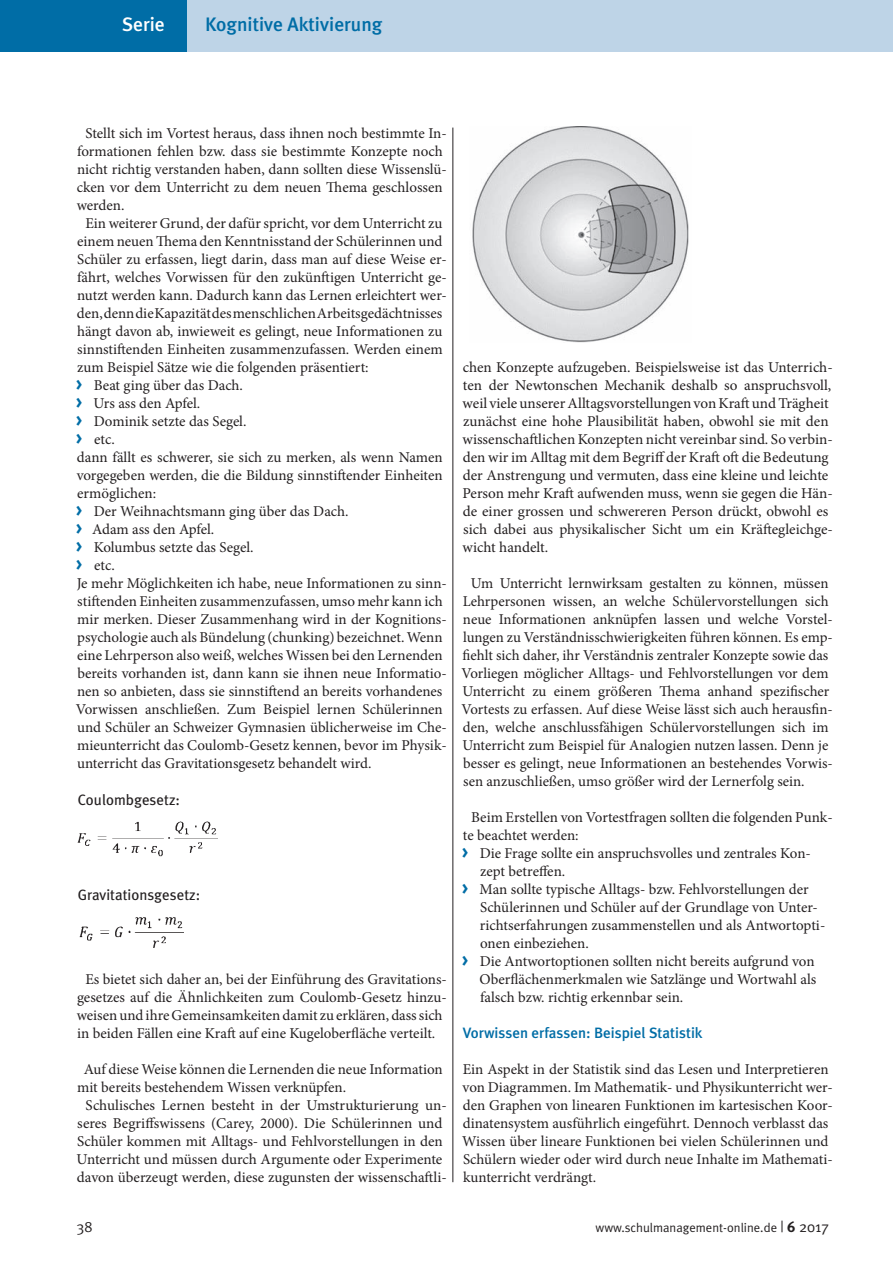
<style>
.page{position:relative;width:893px;height:1263px;background:#fff}
.page>*{position:absolute;margin:0;border:0;box-sizing:border-box;transform-origin:0 0}
.t1{font:19.5px "Meta Plus CV Medium";color:#006da6}
.t2{font:19.5px "Meta Plus CV Medium";color:#fff}
.t3{font:15px/18px "Minion Pro";color:#231f20}
.t4{font:15px "Meta Plus CV Medium";color:#006da6}
.t5{font:15px "Meta Plus CV Book";color:#231f20}
.t6{font:15px "Meta Plus CV";color:#231f20}
.t7{font:12.75px "Meta Plus CV";color:#231f20}
.s1{font-family:"Meta Plus CV Bold";font-size:21px;color:#006da6}
.s2{font-size:15px}
.s3{font-family:"Meta Plus CV Bold";font-size:15px}
</style>
<div class="page">
<hr style="left:452px;top:128px;width:1px;height:1054px;background:#231f20">
<img style="left:80px;top:917px;width:103px;height:30px">
<img style="left:78px;top:821px;width:139px;height:36px">
<img style="left:472px;top:127px;width:217px;height:216px">
<div style="left:186px;top:0;width:707px;height:51px;background:#bed4e7"></div>
<div style="left:0;top:0;width:186px;height:51px;background:#006da6"></div>
<h1 class="t2" style="left:122px;top:13px;width:44px">Serie</h1>
<h1 class="t1" style="left:205px;top:13px;width:179px">Kognitive Aktivierung</h1>
<p class="t3" style="left:86px;top:125px;width:363px">Stellt sich im Vortest heraus, dass ihnen noch bestimmte In-</p>
<p class="t3" style="left:77px;top:143px;width:367px">formationen fehlen bzw. dass sie bestimmte Konzepte noch</p>
<p class="t3" style="left:77px;top:161px;width:371px">nicht richtig verstanden haben, dann sollten diese Wissenslü-</p>
<p class="t3" style="left:77px;top:179px;width:367px">cken vor dem Unterricht zu dem neuen Thema geschlossen</p>
<p class="t3" style="left:77px;top:197px;width:49px">werden.</p>
<p class="t3" style="left:85px;top:215px;width:359px">Ein weiterer Grund, der dafür spricht, vor dem Unterricht zu</p>
<p class="t3" style="left:77px;top:233px;width:367px">einem neuen Thema den Kenntnisstand der Schülerinnen und</p>
<p class="t3" style="left:77px;top:251px;width:371px">Schüler zu erfassen, liegt darin, dass man auf diese Weise er-</p>
<p class="t3" style="left:77px;top:269px;width:371px">fährt, welches Vorwissen für den zukünftigen Unterricht ge-</p>
<p class="t3" style="left:77px;top:287px;width:371px">nutzt werden kann. Dadurch kann das Lernen erleichtert wer-</p>
<p class="t3" style="left:77px;top:305px;width:367px">den, denn die Kapazität des menschlichen Arbeitsgedächtnisses</p>
<p class="t3" style="left:77px;top:323px;width:367px">hängt davon ab, inwieweit es gelingt, neue Informationen zu</p>
<p class="t3" style="left:77px;top:341px;width:367px">sinnstiftenden Einheiten zusammenzufassen. Werden einem</p>
<p class="t3" style="left:77px;top:359px;width:293px">zum Beispiel Sätze wie die folgenden präsentiert:</p>
<p class="t3" style="left:76px;top:377px;width:169px"><span class="s1">›</span> Beat ging über das Dach.</p>
<p class="t3" style="left:76px;top:395px;width:126px"><span class="s1">›</span> Urs ass den Apfel.</p>
<p class="t3" style="left:76px;top:413px;width:172px"><span class="s1">›</span> Dominik setzte das Segel.</p>
<p class="t3" style="left:76px;top:431px;width:40px"><span class="s1">›</span> etc.</p>
<p class="t3" style="left:77px;top:449px;width:367px">dann fällt es schwerer, sie sich zu merken, als wenn Namen</p>
<p class="t3" style="left:77px;top:467px;width:367px">vorgegeben werden, die die Bildung sinnstiftender Einheiten</p>
<p class="t3" style="left:77px;top:485px;width:81px">ermöglichen:</p>
<p class="t3" style="left:76px;top:503px;width:274px"><span class="s1">›</span> Der Weihnachtsmann ging über das Dach.</p>
<p class="t3" style="left:76px;top:521px;width:140px"><span class="s1">›</span> Adam ass den Apfel.</p>
<p class="t3" style="left:76px;top:539px;width:179px"><span class="s1">›</span> Kolumbus setzte das Segel.</p>
<p class="t3" style="left:76px;top:557px;width:40px"><span class="s1">›</span> etc.</p>
<p class="t3" style="left:77px;top:575px;width:372px">Je mehr Möglichkeiten ich habe, neue Informationen zu sinn-</p>
<p class="t3" style="left:77px;top:593px;width:367px">stiftenden Einheiten zusammenzufassen, umso mehr kann ich</p>
<p class="t3" style="left:77px;top:611px;width:371px">mir merken. Dieser Zusammenhang wird in der Kognitions-</p>
<p class="t3" style="left:77px;top:629px;width:367px">psychologie auch als Bündelung (chunking) bezeichnet. Wenn</p>
<p class="t3" style="left:77px;top:647px;width:367px">eine Lehrperson also weiß, welches Wissen bei den Lernenden</p>
<p class="t3" style="left:77px;top:665px;width:371px">bereits vorhanden ist, dann kann sie ihnen neue Informatio-</p>
<p class="t3" style="left:77px;top:683px;width:367px">nen so anbieten, dass sie sinnstiftend an bereits vorhandenes</p>
<p class="t3" style="left:76px;top:701px;width:369px">Vorwissen anschließen. Zum Beispiel lernen Schülerinnen</p>
<p class="t3" style="left:77px;top:719px;width:371px">und Schüler an Schweizer Gymnasien üblicherweise im Che-</p>
<p class="t3" style="left:77px;top:737px;width:371px">mieunterricht das Coulomb-Gesetz kennen, bevor im Physik-</p>
<p class="t3" style="left:77px;top:755px;width:296px">unterricht das Gravitationsgesetz behandelt wird.</p>
<p class="t5" style="left:78px;top:791px;width:104px">Coulombgesetz:</p>
<p class="t5" style="left:78px;top:886px;width:124px">Gravitationsgesetz:</p>
<p class="t3" style="left:77px;top:971px;width:372px;text-indent:9px">Es bietet sich daher an, bei der Einführung des Gravitations&shy;gesetzes auf die Ähnlichkeiten zum Coulomb-Gesetz hinzu&shy;weisen und ihre Gemeinsamkeiten damit zu erklären, dass sich in beiden Fällen eine Kraft auf eine Kugeloberfläche verteilt.</p>
<p class="t3" style="left:84px;top:1061px;width:361px">Auf diese Weise können die Lernenden die neue Information</p>
<p class="t3" style="left:77px;top:1079px;width:271px">mit bereits bestehendem Wissen verknüpfen.</p>
<p class="t3" style="left:86px;top:1097px;width:363px">Schulisches Lernen besteht in der Umstrukturierung un-</p>
<p class="t3" style="left:77px;top:1115px;width:367px">seres Begriffswissens (Carey, 2000). Die Schülerinnen und</p>
<p class="t3" style="left:77px;top:1133px;width:367px">Schüler kommen mit Alltags- und Fehlvorstellungen in den</p>
<p class="t3" style="left:77px;top:1151px;width:367px">Unterricht und müssen durch Argumente oder Experimente</p>
<p class="t3" style="left:77px;top:1169px;width:371px">davon überzeugt werden, diese zugunsten der wissenschaftli-</p>
<p class="t3" style="left:463px;top:359px;width:372px">chen Konzepte aufzugeben. Beispielsweise ist das Unterrich&shy;ten der Newtonschen Mechanik deshalb so anspruchsvoll, weil viele unserer Alltagsvorstellungen von Kraft und Trägheit zunächst eine hohe Plausibilität haben, obwohl sie mit den wissenschaftlichen Konzepten nicht vereinbar sind. So verbin&shy;den wir im Alltag mit dem Begriff der Kraft oft die Bedeutung der Anstrengung und vermuten, dass eine kleine und leichte Person mehr Kraft aufwenden muss, wenn sie gegen die Hän&shy;de einer grossen und schwereren Person drückt, obwohl es sich dabei aus physikalischer Sicht um ein Kräftegleichge&shy;wicht handelt.</p>
<p class="t3" style="left:462px;top:575px;width:373px;text-indent:9px">Um Unterricht lernwirksam gestalten zu können, müssen Lehrpersonen wissen, an welche Schülervorstellungen sich neue Informationen anknüpfen lassen und welche Vorstel&shy;lungen zu Verständnisschwierigkeiten führen können. Es emp&shy;fiehlt sich daher, ihr Verständnis zentraler Konzepte sowie das Vorliegen möglicher Alltags- und Fehlvorstellungen vor dem Unterricht zu einem größeren Thema anhand spezifischer Vortests zu erfassen. Auf diese Weise lässt sich auch herausfin&shy;den, welche anschlussfähigen Schülervorstellungen sich im Unterricht zum Beispiel für Analogien nutzen lassen. Denn je besser es gelingt, neue Informationen an bestehendes Vorwis&shy;sen anzuschließen, umso größer wird der Lernerfolg sein.</p>
<p class="t3" style="left:471px;top:809px;width:363px">Beim Erstellen von Vortestfragen sollten die folgenden Punk-</p>
<p class="t3" style="left:463px;top:827px;width:117px">te beachtet werden:</p>
<p class="t3" style="left:462px;top:845px;width:351px"><span class="s1">›</span> Die Frage sollte ein anspruchsvolles und zentrales Kon-</p>
<p class="t3" style="left:480px;top:863px;width:87px">zept betreffen.</p>
<p class="t3" style="left:462px;top:881px;width:348px"><span class="s1">›</span> Man sollte typische Alltags- bzw. Fehlvorstellungen der</p>
<p class="t3" style="left:480px;top:899px;width:339px">Schülerinnen und Schüler auf der Grundlage von Unter-</p>
<p class="t3" style="left:480px;top:917px;width:347px">richtserfahrungen zusammenstellen und als Antwortopti-</p>
<p class="t3" style="left:480px;top:935px;width:110px">onen einbeziehen.</p>
<p class="t3" style="left:462px;top:953px;width:354px"><span class="s1">›</span> Die Antwortoptionen sollten nicht bereits aufgrund von</p>
<p class="t3" style="left:480px;top:971px;width:338px">Oberflächenmerkmalen wie Satzlänge und Wortwahl als</p>
<p class="t3" style="left:480px;top:989px;width:205px">falsch bzw. richtig erkennbar sein.</p>
<p class="t4" style="left:463px;top:1024px;width:241px">Vorwissen erfassen: Beispiel Statistik</p>
<p class="t3" style="left:462px;top:1061px;width:372px">Ein Aspekt in der Statistik sind das Lesen und Interpretieren von Diagrammen. Im Mathematik- und Physikunterricht wer&shy;den Graphen von linearen Funktionen im kartesischen Koor&shy;dinatensystem ausführlich eingeführt. Dennoch verblasst das Wissen über lineare Funktionen bei vielen Schülerinnen und Schülern wieder oder wird durch neue Inhalte im Mathemati&shy;kunterricht verdrängt.</p>
<p class="t6" style="left:77px;top:1218px;width:18px">38</p>
<p class="t7" style="left:595px;top:1220px;width:235px">www.schulmanagement-online.de <span class="s2">|</span> <span class="s3">6</span> <span class="s2">2017</span></p>
</div>
